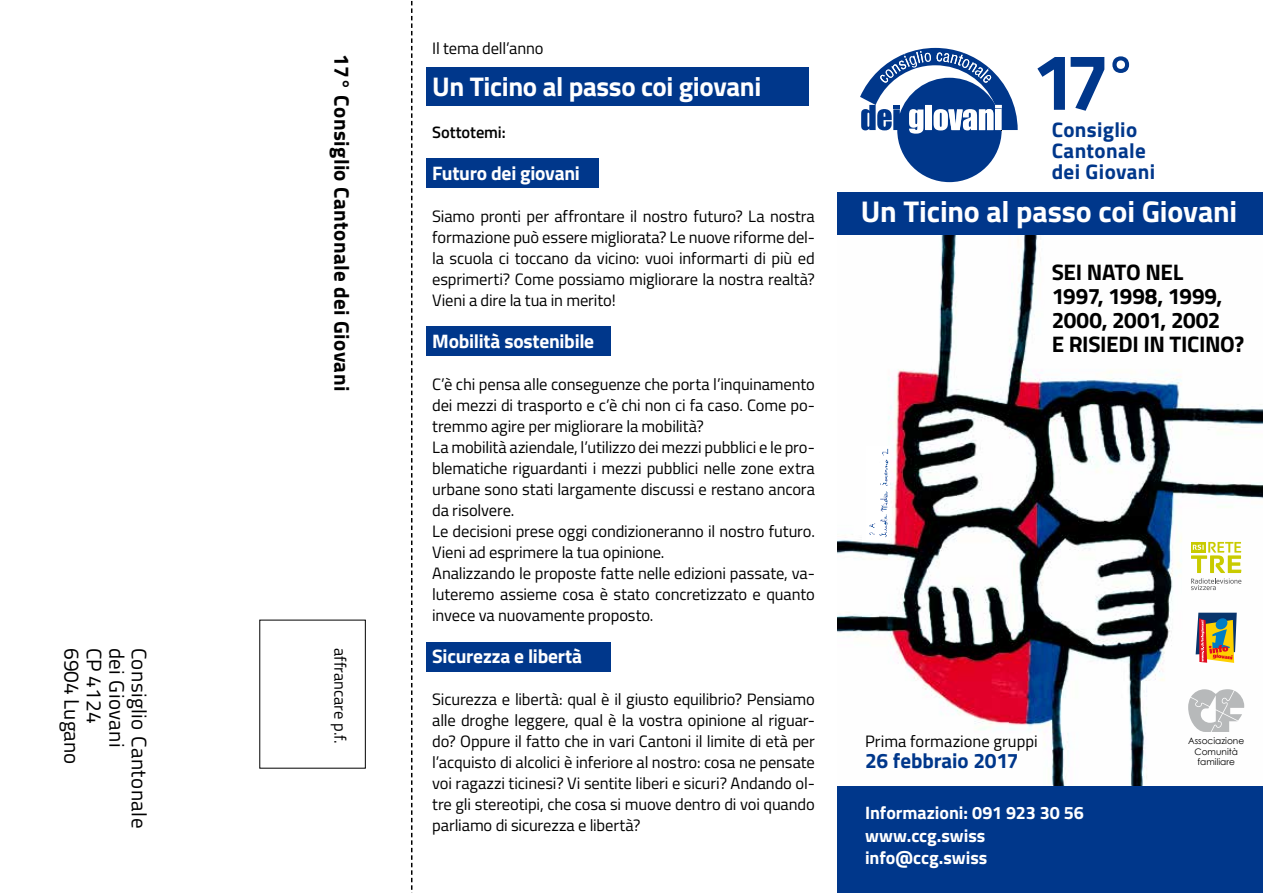
<style>
.page{position:relative;width:1263px;height:893px;background:#fff}
.page>*{position:absolute;margin:0;border:0;box-sizing:border-box;transform-origin:0 0}
.t1{font:700 79.95px "Titillium Web";color:#00378b}
.t2{font:700 30px "Titillium Web";letter-spacing:-.005em;color:#fff}
.t3{font:700 27px "Titillium Web";letter-spacing:-.015em;color:#fff}
.t4{font:700 22.5px/24px "Titillium Web";letter-spacing:-.015em;color:#000}
.t5{font:21px "Titillium Web";letter-spacing:.02em;color:#000}
.t6{font:700 21px "Titillium Web";letter-spacing:.02em;color:#000}
.t7{font:700 21px/21px "Titillium Web";letter-spacing:.015em;color:#00378b}
.t8{font:700 21px "Titillium Web";letter-spacing:-.005em;color:#00378b}
.t9{font:21px "Titillium Web";color:#000}
.t10{font:700 19.5px "Titillium Web";letter-spacing:-.01em;color:#fff}
.t11{font:700 18px/22.5px "Titillium Web";color:#fff}
.t12{font:16.5px/21px "Titillium Web";letter-spacing:-.01em;color:#000;text-align:justify}
.t13{font:600 16.5px "Titillium Web";letter-spacing:-.005em;color:#000}
.t14{font:9px/10.5px "Century Gothic";color:#000;text-align:center}
</style>
<div class="page">
<img style="left:838px;top:235px;width:425px;height:552px">
<div style="left:838px;top:787px;width:425px;height:106px;background:#00378b"></div>
<div style="left:426px;top:642px;width:184px;height:30px;background:#00378b"></div>
<div style="left:426px;top:158px;width:173px;height:30px;background:#00378b"></div>
<div style="left:426px;top:67px;width:383px;height:39px;background:#00378b"></div>
<div style="left:426px;top:326px;width:184px;height:30px;background:#00378b"></div>
<svg style="left:1195px;top:613px;width:42px;height:50px;background:#a2875b"></svg>
<svg style="left:411px;top:0;width:1px;height:893px"></svg>
<svg style="left:860px;top:48px;width:158px;height:134px"></svg>
<div style="left:838px;top:192px;width:425px;height:43px;background:#00378b"></div>
<svg style="left:1188px;top:689px;width:56px;height:43px"></svg>
<img style="left:867px;top:446px;width:22px;height:93px">
<svg style="left:1191px;top:542px;width:50px;height:48px"></svg>
<p class="t6" style="left:358px;top:54px;width:339px;rotate:90deg">17° Consiglio Cantonale dei Giovani</p>
<p class="t9" style="left:87px;top:648px;width:118px;rotate:90deg">6904 Lugano</p>
<p class="t5" style="left:110px;top:648px;width:77px;rotate:90deg">CP 4124</p>
<p class="t5" style="left:132px;top:648px;width:101px;rotate:90deg">dei Giovani</p>
<p class="t5" style="left:155px;top:648px;width:182px;rotate:90deg">Consiglio Cantonale</p>
<p class="t12" style="left:352px;top:648px;width:97px;rotate:90deg">affrancare p.f.</p>
<p class="t12" style="left:432px;top:37px;width:113px">Il tema dell’anno</p>
<h3 class="t3" style="left:432px;top:66px;width:331px">Un Ticino al passo coi giovani</h3>
<p class="t13" style="left:432px;top:120px;width:75px">Sottotemi:</p>
<p class="t10" style="left:432px;top:158px;width:149px">Futuro dei giovani</p>
<p class="t12" style="left:432px;top:205px;width:384px">Siamo pronti per affrontare il nostro futuro? La nostra formazione può essere migliorata? Le nuove riforme del&shy;la scuola ci toccano da vicino: vuoi informarti di più ed esprimerti? Come possiamo migliorare la nostra realtà?<br>Vieni a dire la tua in merito!</p>
<p class="t10" style="left:432px;top:326px;width:164px">Mobilità sostenibile</p>
<p class="t12" style="left:432px;top:373px;width:384px;text-align:left">C’è chi pensa alle conseguenze che porta l’inquinamento dei mezzi di trasporto e c’è chi non ci fa caso. Come po&shy;tremmo agire per migliorare la mobilità?<br>La mobilità aziendale, l’utilizzo dei mezzi pubblici e le pro&shy;blematiche riguardanti i mezzi pubblici nelle zone extra urbane sono stati largamente discussi e restano ancora da risolvere.<br>Le decisioni prese oggi condizioneranno il nostro futuro.<br>Vieni ad esprimere la tua opinione.<br>Analizzando le proposte fatte nelle edizioni passate, va&shy;luteremo assieme cosa è stato concretizzato e quanto invece va nuovamente proposto.</p>
<p class="t10" style="left:432px;top:641px;width:152px">Sicurezza e libertà</p>
<p class="t12" style="left:432px;top:688px;width:384px">Sicurezza e libertà: qual è il giusto equilibrio? Pensiamo alle droghe leggere, qual è la vostra opinione al riguar&shy;do? Oppure il fatto che in vari Cantoni il limite di età per l’acquisto di alcolici è inferiore al nostro: cosa ne pensate voi ragazzi ticinesi? Vi sentite liberi e sicuri? Andando ol&shy;tre gli stereotipi, che cosa si muove dentro di voi quando parliamo di sicurezza e libertà?</p>
<h1 class="t1" style="left:1031px;top:21px;width:106px">17<sup>°</sup></h1>
<p class="t7" style="left:1052px;top:118px;width:105px">Consiglio<br>Cantonale dei Giovani</p>
<h2 class="t2" style="left:861px;top:189px;width:378px">Un Ticino al passo coi Giovani</h2>
<h3 class="t4" style="left:1052px;top:259px;width:194px">SEI NATO NEL<br>1997, 1998, 1999,<br>2000, 2001, 2002<br>E RISIEDI IN TICINO?</h3>
<p class="t12" style="left:865px;top:730px;width:174px">Prima formazione gruppi</p>
<p class="t8" style="left:865px;top:745px;width:155px">26 febbraio 2017</p>
<p class="t11" style="left:865px;top:801px;width:220px">Informazioni: 091 923 30 56 www.ccg.swiss info@ccg.swiss</p>
<p class="t14" style="left:1188px;top:735px;width:58px">Associazione<br>Comunità familiare</p>
</div>
